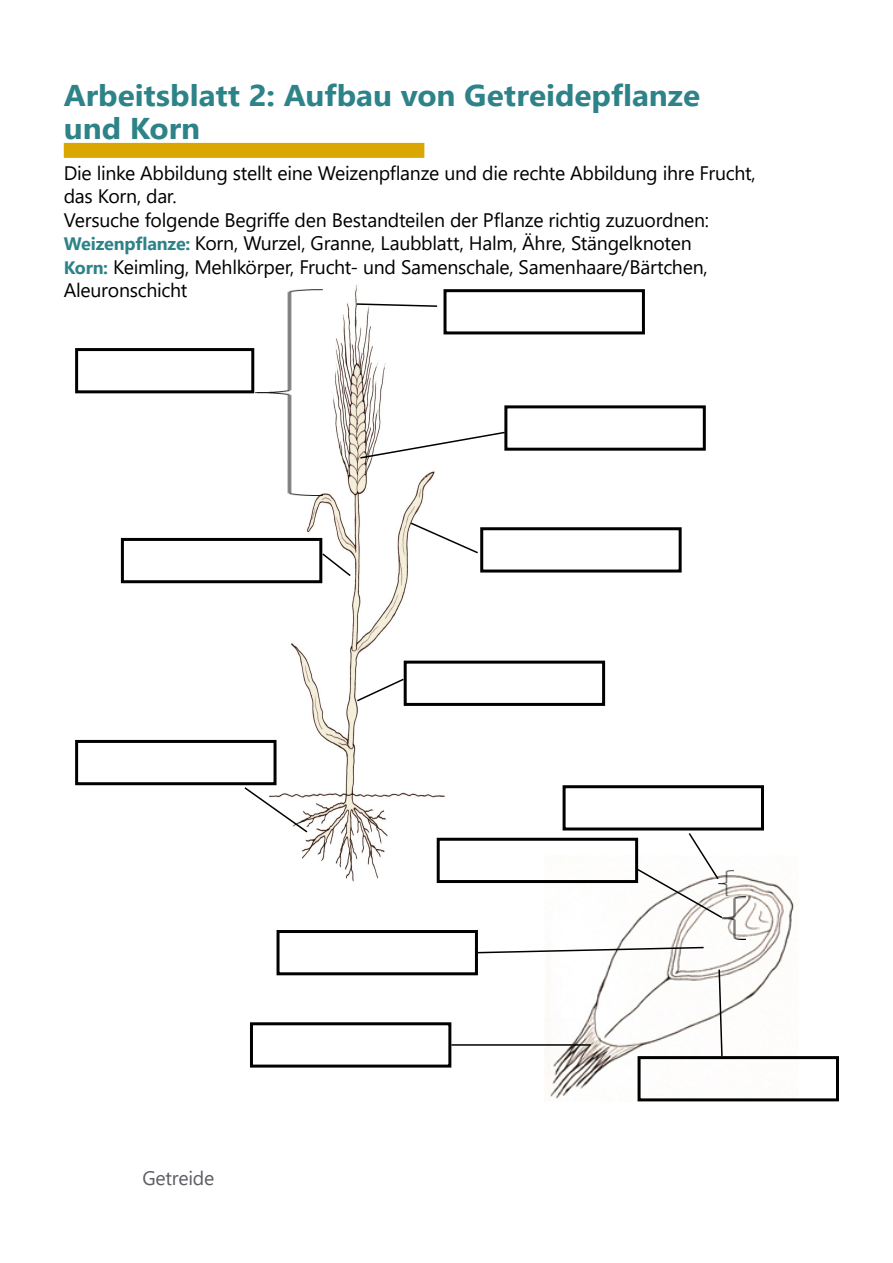
<style>
.page{position:relative;width:893px;height:1263px;background:#fff}
.page>*{position:absolute;margin:0;border:0;box-sizing:border-box;transform-origin:0 0}
.Überschrift_1{font:700 30px "Segoe UI";color:#2e8388;scale:1.05 1}
.Fließtext_1{font:19.5px/23.4px "Segoe UI";letter-spacing:-.015em;color:#000}
.t1{font:19.5px "Segoe UI";letter-spacing:-.015em;color:#5c5c63}
.s1{font-weight:700;font-size:18px;color:#2e8388}
</style>
<div class="page">
<div style="left:64px;top:143px;width:360px;height:15px;background:#d9a700"></div>
<img style="left:244px;top:284px;width:225px;height:599px">
<img style="left:255px;top:290px;width:67px;height:205px">
<div style="left:75px;top:348px;width:179px;height:45px;border:3px solid #000"></div>
<div style="left:443px;top:289px;width:202px;height:45px;border:3px solid #000"></div>
<div style="left:504px;top:405px;width:202px;height:46px;border:3px solid #000"></div>
<div style="left:404px;top:661px;width:201px;height:45px;border:3px solid #000"></div>
<div style="left:75px;top:740px;width:202px;height:45px;border:3px solid #000"></div>
<div style="left:121px;top:538px;width:201px;height:45px;border:3px solid #000"></div>
<svg style="left:355px;top:302px;width:84px;height:6px"></svg>
<svg style="left:359px;top:431px;width:147px;height:29px"></svg>
<div style="left:480px;top:527px;width:202px;height:45px;border:3px solid #000"></div>
<svg style="left:409px;top:521px;width:69px;height:34px"></svg>
<svg style="left:355px;top:677px;width:50px;height:26px"></svg>
<svg style="left:321px;top:552px;width:31px;height:26px"></svg>
<svg style="left:244px;top:786px;width:65px;height:48px"></svg>
<img style="left:545px;top:870px;width:249px;height:231px">
<div style="left:563px;top:785px;width:201px;height:45px;border:3px solid #000"></div>
<img style="left:722px;top:896px;width:23px;height:43px">
<div style="left:437px;top:838px;width:201px;height:45px;border:3px solid #000"></div>
<div style="left:277px;top:930px;width:201px;height:45px;border:3px solid #000"></div>
<div style="left:250px;top:1022px;width:201px;height:45px;border:3px solid #000"></div>
<div style="left:638px;top:1056px;width:201px;height:45px;border:3px solid #000"></div>
<img style="left:724px;top:871px;width:10px;height:25px">
<svg style="left:635px;top:833px;width:89px;height:86px"></svg>
<svg style="left:476px;top:946px;width:229px;height:8px"></svg>
<hr style="left:451px;top:1044px;width:140px;height:2px;background:#000">
<svg style="left:718px;top:968px;width:5px;height:90px"></svg>
<h1 class="Überschrift_1" style="left:64px;top:67px;width:607px">Arbeitsblatt 2: Aufbau von Getreidepflanze</h1>
<h1 class="Überschrift_1" style="left:64px;top:100px;width:131px">und Korn</h1>
<p class="Fließtext_1" style="left:64px;top:160px;width:694px">Die linke Abbildung stellt eine Weizenpflanze und die rechte Abbildung ihre Frucht, das Korn, dar.</p>
<p class="Fließtext_1" style="left:64px;top:206px;width:647px">Versuche folgende Begriffe den Bestandteilen der Pflanze richtig zuzuordnen:</p>
<p class="Fließtext_1" style="left:64px;top:230px;width:630px"><span class="s1">Weizenpflanze:</span> Korn, Wurzel, Granne, Laubblatt, Halm, Ähre, Stängelknoten</p>
<p class="Fließtext_1" style="left:64px;top:253px;width:646px"><span class="s1">Korn:</span> Keimling, Mehlkörper, Frucht- und Samenschale, Samenhaare/Bärtchen,</p>
<p class="Fließtext_1" style="left:64px;top:277px;width:125px">Aleuronschicht</p>
<p class="t1" style="left:142px;top:1160px;width:73px">Getreide</p>
</div>
